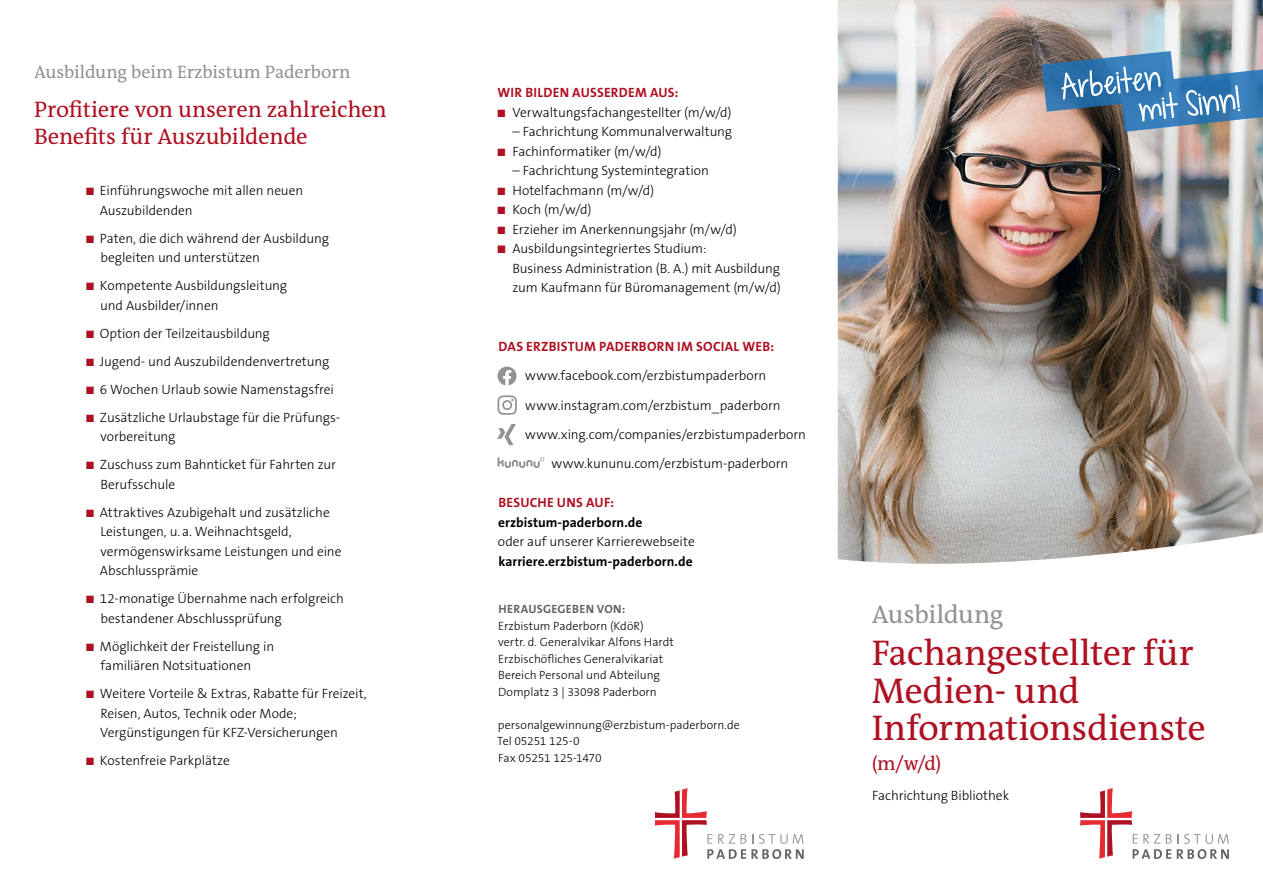
<style>
.page{position:relative;width:1263px;height:893px;background:#fff}
.page>*{position:absolute;margin:0;border:0;box-sizing:border-box;transform-origin:0 0}
.t1{font:36px/37.5px "The Antiqua B W5 Plain";letter-spacing:-.005em;color:#ae1122}
.t2{font:25.5px "The Antiqua B W5 Plain";letter-spacing:-.015em;color:#929292}
.t3{font:22.5px/27px "The Antiqua B W5 Plain";letter-spacing:-.005em;color:#ae1122}
.t4{font:19.5px "The Antiqua B W5 Plain";color:#ae1122}
.t5{font:18px "The Antiqua B W5 Plain";letter-spacing:-.005em;color:#929292}
.t6{font:300 13.5px/19.5px "The Sans B W3";letter-spacing:-.005em;color:#000}
.t7{font:700 13.5px "The Sans B W7";letter-spacing:.02em;color:#ae1122}
.t8{font:700 13.5px "The Sans B W7";letter-spacing:.005em;color:#000}
.t9{font:300 12px/16.5px "The Sans B W3";color:#000}
.t10{font:700 12px "The Sans B W7";letter-spacing:.025em;color:#646363}
.s1{color:#ae1122}
</style>
<div class="page">
<img style="left:838px;top:0;width:425px;height:564px">
<svg style="left:1080px;top:788px;width:149px;height:71px"></svg>
<svg style="left:655px;top:788px;width:149px;height:71px"></svg>
<img style="left:1042px;top:51px;width:221px;height:81px">
<svg style="left:497px;top:367px;width:19px;height:18px"></svg>
<svg style="left:497px;top:395px;width:20px;height:20px"></svg>
<svg style="left:497px;top:424px;width:19px;height:21px"></svg>
<svg style="left:497px;top:457px;width:47px;height:11px"></svg>
<h3 class="t5" style="left:34px;top:60px;width:318px">Ausbildung beim Erzbistum Paderborn</h3>
<h3 class="t3" style="left:34px;top:96px;width:354px">Profitiere von unseren zahlreichen<br>Benefits für Auszubildende</h3>
<p class="t6" style="left:100px;top:181px;width:205px;text-indent:-14px"><span class="s1">■</span> Einführungswoche mit allen neuen<br>Auszubildenden</p>
<p class="t6" style="left:100px;top:228px;width:230px;text-indent:-14px"><span class="s1">■</span> Paten, die dich während der Ausbildung begleiten und unterstützen</p>
<p class="t6" style="left:100px;top:276px;width:188px;text-indent:-14px"><span class="s1">■</span> Kompetente Ausbildungsleitung und Ausbilder/innen</p>
<p class="t6" style="left:86px;top:323px;width:185px"><span class="s1">■</span> Option der Teilzeitausbildung</p>
<p class="t6" style="left:86px;top:351px;width:245px"><span class="s1">■</span> Jugend- und Auszubildendenvertretung</p>
<p class="t6" style="left:86px;top:379px;width:249px"><span class="s1">■</span> 6 Wochen Urlaub sowie Namenstagsfrei</p>
<p class="t6" style="left:101px;top:407px;width:241px;text-indent:-14px"><span class="s1">■</span> Zusätzliche Urlaubstage für die Prüfungs&shy;vorbereitung</p>
<p class="t6" style="left:100px;top:455px;width:237px;text-indent:-14px"><span class="s1">■</span> Zuschuss zum Bahnticket für Fahrten zur<br>Berufsschule</p>
<p class="t6" style="left:100px;top:502px;width:243px;text-indent:-14px"><span class="s1">■</span> Attraktives Azubigehalt und zusätzliche Leistungen, u.a. Weihnachtsgeld, vermögenswirksame Leistungen und eine Abschlussprämie</p>
<p class="t6" style="left:100px;top:589px;width:245px;text-indent:-14px"><span class="s1">■</span> 12-monatige Übernahme nach erfolgreich bestandener Abschlussprüfung</p>
<p class="t6" style="left:100px;top:636px;width:175px;text-indent:-14px"><span class="s1">■</span> Möglichkeit der Freistellung in familiären Notsituationen</p>
<p class="t6" style="left:100px;top:684px;width:268px;text-indent:-14px"><span class="s1">■</span> Weitere Vorteile &amp; Extras, Rabatte für Freizeit,<br>Reisen, Autos, Technik oder Mode;<br>Vergünstigungen für KFZ-Versicherungen</p>
<p class="t6" style="left:86px;top:751px;width:145px"><span class="s1">■</span> Kostenfreie Parkplätze</p>
<p class="t7" style="left:498px;top:84px;width:182px">WIR BILDEN AUSSERDEM AUS:</p>
<p class="t6" style="left:497px;top:103px;width:236px"><span class="s1">■</span> Verwaltungsfachangestellter (m/w/d)</p>
<p class="t6" style="left:512px;top:122px;width:221px">– Fachrichtung Kommunalverwaltung</p>
<p class="t6" style="left:497px;top:142px;width:166px"><span class="s1">■</span> Fachinformatiker (m/w/d)</p>
<p class="t6" style="left:512px;top:161px;width:198px">– Fachrichtung Systemintegration</p>
<p class="t6" style="left:497px;top:181px;width:158px"><span class="s1">■</span> Hotelfachmann (m/w/d)</p>
<p class="t6" style="left:497px;top:200px;width:96px"><span class="s1">■</span> Koch (m/w/d)</p>
<p class="t6" style="left:497px;top:220px;width:241px"><span class="s1">■</span> Erzieher im Anerkennungsjahr (m/w/d)</p>
<p class="t6" style="left:512px;top:239px;width:270px;text-indent:-15px"><span class="s1">■</span> Ausbildungsintegriertes Studium:<br>Business Administration (B. A.) mit Ausbildung zum Kaufmann für Büromanagement (m/w/d)</p>
<p class="t7" style="left:498px;top:338px;width:277px">DAS ERZBISTUM PADERBORN IM SOCIAL WEB:</p>
<p class="t6" style="left:525px;top:366px;width:243px">www.facebook.com/erzbistumpaderborn</p>
<p class="t6" style="left:525px;top:395px;width:257px">www.instagram.com/erzbistum_paderborn</p>
<p class="t6" style="left:525px;top:424px;width:282px">www.xing.com/companies/erzbistumpaderborn</p>
<p class="t6" style="left:551px;top:454px;width:238px">www.kununu.com/erzbistum-paderborn</p>
<p class="t7" style="left:498px;top:494px;width:117px">BESUCHE UNS AUF:</p>
<p class="t8" style="left:498px;top:513px;width:146px">erzbistum-paderborn.de</p>
<p class="t6" style="left:498px;top:532px;width:198px">oder auf unserer Karrierewebseite</p>
<p class="t8" style="left:498px;top:552px;width:196px">karriere.erzbistum-paderborn.de</p>
<p class="t10" style="left:499px;top:602px;width:128px">HERAUSGEGEBEN VON:</p>
<p class="t9" style="left:498px;top:618px;width:177px">Erzbistum Paderborn (KdöR)<br>vertr. d. Generalvikar Alfons Hardt<br>Erzbischöfliches Generalvikariat<br>Bereich Personal und Abteilung<br>Domplatz 3 | 33098 Paderborn</p>
<p class="t9" style="left:497px;top:717px;width:244px">personalgewinnung@erzbistum-paderborn.de<br>Tel 05251 125-0<br>Fax 05251 125-1470</p>
<h2 class="t2" style="left:872px;top:598px;width:133px">Ausbildung</h2>
<h1 class="t1" style="left:872px;top:634px;width:336px">Fachangestellter für<br>Medien- und<br>Informationsdienste</h1>
<h3 class="t4" style="left:872px;top:751px;width:71px">(m/w/d)</h3>
<p class="t6" style="left:872px;top:785px;width:138px">Fachrichtung Bibliothek</p>
</div>
